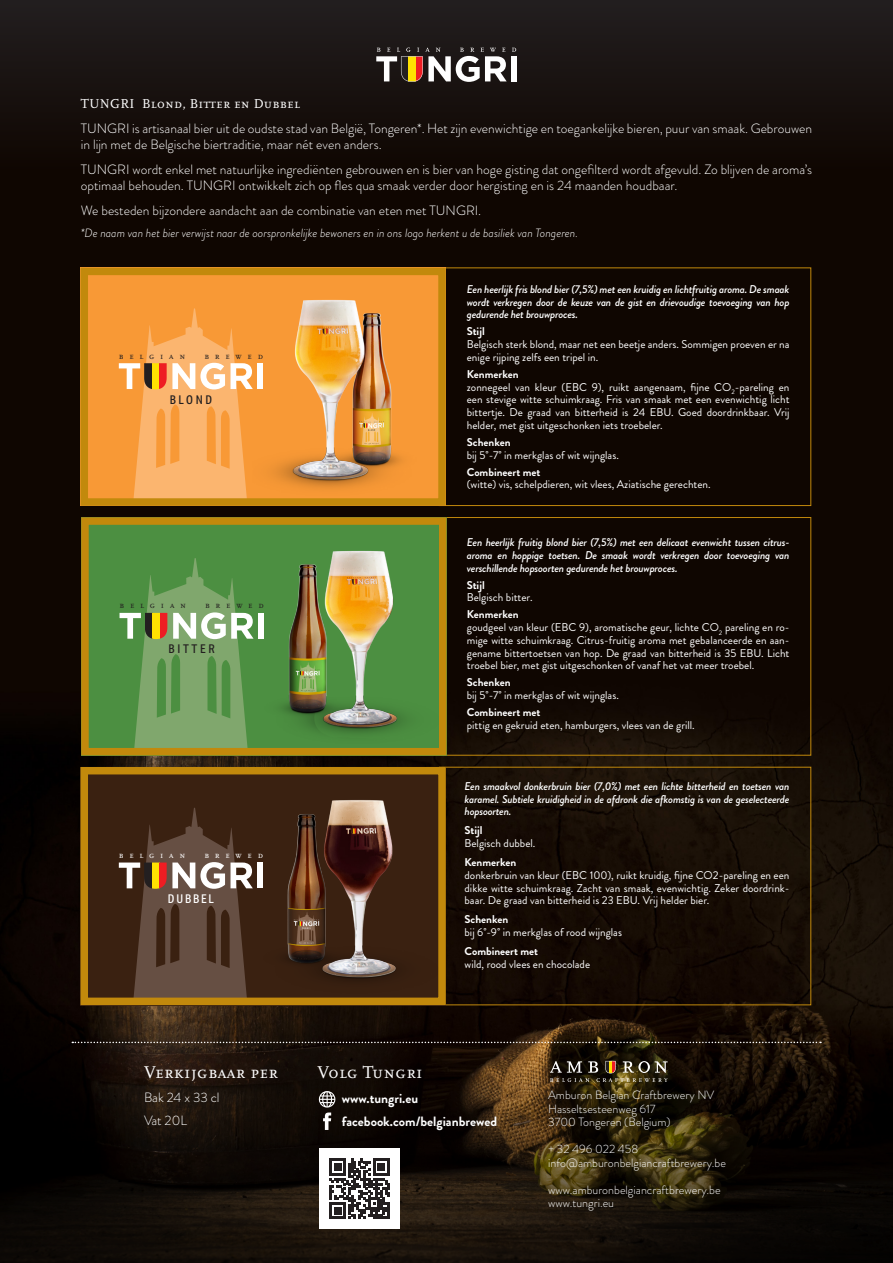
<style>
.page{position:relative;width:893px;height:1263px;background:#fff}
.page>*{position:absolute;margin:0;border:0;box-sizing:border-box;transform-origin:0 0}
.t1{font:17.85px "Scala Caps";letter-spacing:.02em;color:#fff}
.t2{font:300 13.5px/16.2px "Brandon Grotesque";color:#fff}
.t3{font:700 13.5px "Brandon Grotesque";color:#fff}
.t4{font:13.5px "Scala Caps";letter-spacing:.02em;color:#fff}
.t5{font:300 12px "Brandon Grotesque";color:#fff}
.t6{font:italic 300 12px "Brandon Grotesque";color:#fff}
.t7{font:12px "Ronnia Cond";letter-spacing:.22em;color:#231f20}
.t8{font:12px "Ronnia Cond";letter-spacing:.15em;color:#fff}
.t9{font:11.25px/12.8px "Brandon Grotesque";color:#fff;text-align:justify}
.t10{font:italic 500 11.25px/12.8px "Brandon Grotesque";letter-spacing:-.02em;color:#fff;text-align:justify}
.t11{font:700 11.25px "Brandon Grotesque";color:#fff}
.t12{font:9px "Scala Caps";letter-spacing:.64em;color:#231f20}
.t13{font:9px "Scala Caps";letter-spacing:.64em;color:#fff}
</style>
<div class="page">
<img style="left:0;top:0;width:893px;height:1005px">
<svg style="left:0;top:1005px;width:893px;height:258px;background:#181007"></svg>
<svg style="left:550px;top:1061px;width:118px;height:21px;background:#504634"></svg>
<div style="left:319px;top:1149px;width:80px;height:80px;background:#fff"></div>
<svg style="left:329px;top:1158px;width:61px;height:61px"></svg>
<svg style="left:319px;top:1091px;width:16px;height:39px"></svg>
<svg style="left:72px;top:1042px;width:749px;height:1px"></svg>
<div style="left:439px;top:517px;width:372px;height:238px;border:1px solid #c2890c"></div>
<div style="left:81px;top:517px;width:365px;height:238px;background:#4c8f41"></div>
<img style="left:249px;top:516px;width:190px;height:218px">
<svg style="left:120px;top:558px;width:134px;height:188px"></svg>
<div style="left:258px;top:613px;width:6px;height:26px;background:#fff"></div>
<div style="left:81px;top:517px;width:365px;height:238px;border:8px solid #c2890c"></div>
<div style="left:439px;top:767px;width:372px;height:238px;border:1px solid #c2890c"></div>
<div style="left:81px;top:767px;width:365px;height:238px;background:#3a2111"></div>
<img style="left:249px;top:766px;width:189px;height:215px">
<svg style="left:119px;top:807px;width:134px;height:189px"></svg>
<div style="left:257px;top:862px;width:6px;height:26px;background:#fff"></div>
<div style="left:81px;top:767px;width:365px;height:238px;border:8px solid #c2890c"></div>
<div style="left:439px;top:268px;width:372px;height:238px;border:1px solid #c2890c"></div>
<div style="left:81px;top:268px;width:365px;height:238px;background:#f89936"></div>
<img style="left:272px;top:299px;width:130px;height:190px">
<svg style="left:119px;top:308px;width:134px;height:189px"></svg>
<div style="left:257px;top:363px;width:6px;height:26px;background:#fff"></div>
<div style="left:81px;top:268px;width:365px;height:238px;border:8px solid #c2890c"></div>
<div style="left:511px;top:56px;width:6px;height:25px;background:#fff"></div>
<svg style="left:376px;top:48px;width:140px;height:34px"></svg>
<p class="t4" style="left:81px;top:96px;width:221px">TUNGRI Blond, Bitter en Dubbel</p>
<p class="t2" style="left:81px;top:120px;width:733px">TUNGRI is artisanaal bier uit de oudste stad van België, Tongeren*. Het zijn evenwichtige en toegankelijke bieren, puur van smaak. Gebrouwen in lijn met de Belgische biertraditie, maar nét even anders.</p>
<p class="t2" style="left:81px;top:161px;width:733px">TUNGRI wordt enkel met natuurlijke ingrediënten gebrouwen en is bier van hoge gisting dat ongefilterd wordt afgevuld. Zo blijven de aroma’s optimaal behouden. TUNGRI ontwikkelt zich op fles qua smaak verder door hergisting en is 24 maanden houdbaar.</p>
<p class="t2" style="left:81px;top:202px;width:402px">We besteden bijzondere aandacht aan de combinatie van eten met TUNGRI.</p>
<p class="t6" style="left:81px;top:225px;width:499px">*De naam van het bier verwijst naar de oorspronkelijke bewoners en in ons logo herkent u de basiliek van Tongeren.</p>
<p class="t12" style="left:119px;top:351px;width:68px">belgian</p>
<p class="t12" style="left:204px;top:351px;width:60px">brewed</p>
<p class="t7" style="left:170px;top:392px;width:44px">BLOND</p>
<p class="t12" style="left:120px;top:600px;width:68px">belgian</p>
<p class="t12" style="left:205px;top:600px;width:60px">brewed</p>
<p class="t7" style="left:169px;top:642px;width:48px">BITTER</p>
<p class="t13" style="left:119px;top:850px;width:68px">belgian</p>
<p class="t13" style="left:204px;top:850px;width:60px">brewed</p>
<p class="t8" style="left:168px;top:891px;width:47px">DUBBEL</p>
<p class="t1" style="left:144px;top:1062px;width:136px">Verkijgbaar per</p>
<p class="t2" style="left:144px;top:1089px;width:77px">Bak 24 x 33 cl</p>
<p class="t2" style="left:144px;top:1112px;width:45px">Vat 20L</p>
<p class="t10" style="left:467px;top:283px;width:324px">Een heerlijk fris blond bier (7,5%) met een kruidig en lichtfruitig aroma. De smaak wordt verkregen door de keuze van de gist en drievoudige toevoeging van hop gedurende het brouwproces.</p>
<p class="t11" style="left:467px;top:324px;width:19px">Stijl</p>
<p class="t9" style="left:467px;top:338px;width:324px">Belgisch sterk blond, maar net een beetje anders. Sommigen proeven er na enige rijping zelfs een tripel in.</p>
<p class="t11" style="left:467px;top:366px;width:53px">Kenmerken</p>
<p class="t9" style="left:467px;top:381px;width:324px">zonnegeel van kleur (EBC 9), ruikt aangenaam, fijne CO<sub>2</sub>-pareling en een stevige witte schuimkraag. Fris van smaak met een evenwichtig licht bittertje. De graad van bitterheid is 24 EBU. Goed doordrinkbaar. Vrij helder, met gist uitgeschonken iets troebeler.</p>
<p class="t11" style="left:467px;top:434px;width:45px">Schenken</p>
<p class="t9" style="left:467px;top:449px;width:154px">bij 5˚-7˚ in merkglas of wit wijnglas.</p>
<p class="t11" style="left:467px;top:464px;width:75px">Combineert met</p>
<p class="t9" style="left:467px;top:478px;width:245px">(witte) vis, schelpdieren, wit vlees, Aziatische gerechten.</p>
<p class="t10" style="left:467px;top:536px;width:324px">Een heerlijk fruitig blond bier (7,5%) met een delicaat evenwicht tussen citrus&shy;aroma en hoppige toetsen. De smaak wordt verkregen door toevoeging van verschillende hopsoorten gedurende het brouwproces.</p>
<p class="t11" style="left:467px;top:577px;width:19px">Stijl</p>
<p class="t9" style="left:467px;top:591px;width:67px">Belgisch bitter.</p>
<p class="t11" style="left:467px;top:607px;width:53px">Kenmerken</p>
<p class="t9" style="left:467px;top:621px;width:324px">goudgeel van kleur (EBC 9), aromatische geur, lichte CO<sub>2</sub> pareling en ro&shy;mige witte schuimkraag. Citrus-fruitig aroma met gebalanceerde en aan&shy;gename bittertoetsen van hop. De graad van bitterheid is 35 EBU. Licht troebel bier, met gist uitgeschonken of vanaf het vat meer troebel.</p>
<p class="t11" style="left:467px;top:675px;width:45px">Schenken</p>
<p class="t9" style="left:467px;top:689px;width:154px">bij 5˚-7˚ in merkglas of wit wijnglas.</p>
<p class="t11" style="left:467px;top:704px;width:75px">Combineert met</p>
<p class="t9" style="left:467px;top:719px;width:229px">pittig en gekruid eten, hamburgers, vlees van de grill.</p>
<p class="t10" style="left:465px;top:780px;width:326px">Een smaakvol donkerbruin bier (7,0%) met een lichte bitterheid en toetsen van karamel. Subtiele kruidigheid in de afdronk die afkomstig is van de geselecteerde hopsoorten.</p>
<p class="t11" style="left:465px;top:822px;width:19px">Stijl</p>
<p class="t9" style="left:465px;top:837px;width:72px">Belgisch dubbel.</p>
<p class="t11" style="left:465px;top:854px;width:53px">Kenmerken</p>
<p class="t9" style="left:465px;top:869px;width:326px">donkerbruin van kleur (EBC 100), ruikt kruidig, fijne CO2-pareling en een dikke witte schuimkraag. Zacht van smaak, evenwichtig. Zeker doordrink&shy;baar. De graad van bitterheid is 23 EBU. Vrij helder bier.</p>
<p class="t11" style="left:465px;top:911px;width:45px">Schenken</p>
<p class="t9" style="left:465px;top:926px;width:159px">bij 6˚-9˚ in merkglas of rood wijnglas</p>
<p class="t11" style="left:465px;top:943px;width:75px">Combineert met</p>
<p class="t9" style="left:465px;top:958px;width:127px">wild, rood vlees en chocolade</p>
<p class="t1" style="left:317px;top:1062px;width:107px">Volg Tungri</p>
<p class="t3" style="left:342px;top:1088px;width:78px">www.tungri.eu</p>
<p class="t3" style="left:342px;top:1112px;width:157px">facebook.com/belgianbrewed</p>
<p class="t5" style="left:548px;top:1087px;width:168px">Amburon Belgian Craftbrewery NV</p>
<p class="t5" style="left:548px;top:1100px;width:109px">Hasseltsesteenweg 617</p>
<p class="t5" style="left:548px;top:1114px;width:124px">3700 Tongeren (Belgium)</p>
<p class="t5" style="left:548px;top:1141px;width:92px">+ 32 496 022 458</p>
<p class="t5" style="left:548px;top:1154px;width:179px">info@amburonbelgiancraftbrewery.be</p>
<p class="t5" style="left:548px;top:1181px;width:174px">www.amburonbelgiancraftbrewery.be</p>
<p class="t5" style="left:548px;top:1195px;width:67px">www.tungri.eu</p>
</div>
